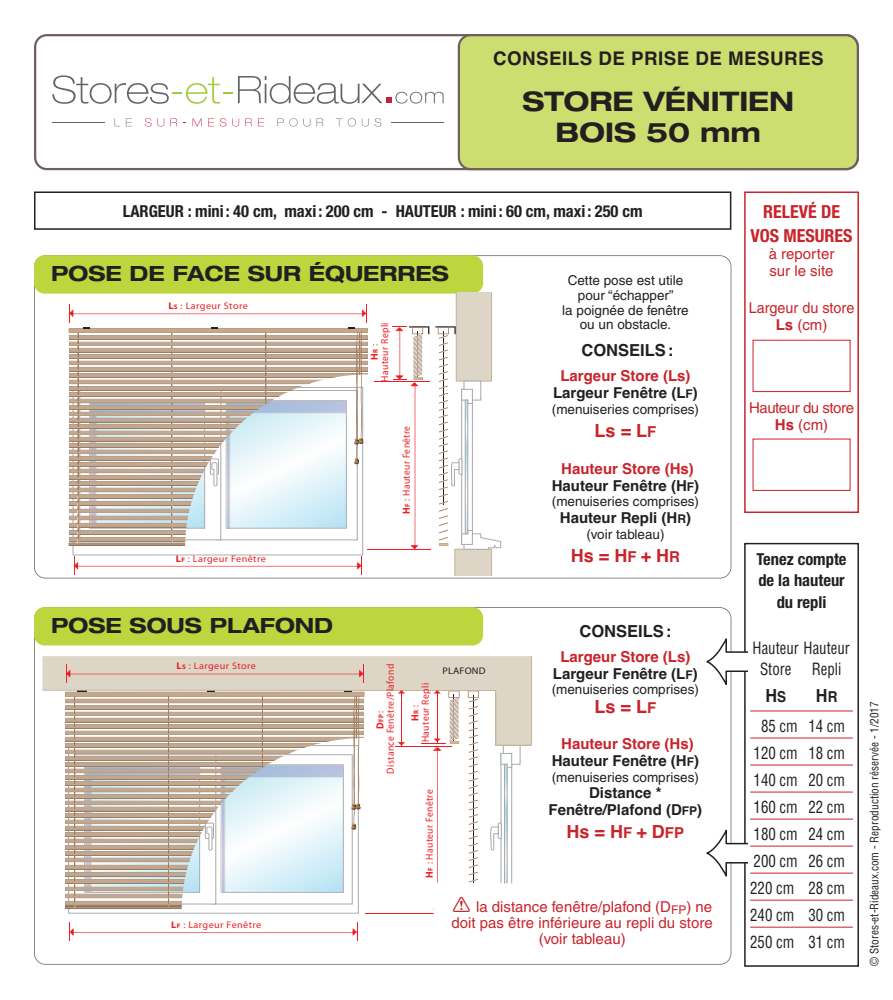
<style>
.page{position:relative;width:893px;height:1000px;background:#fff}
.page>*{position:absolute;margin:0;border:0;box-sizing:border-box;transform-origin:0 0}
.t1{font:700 expanded 27px/31.2px "Helvetica Neue";color:#231f20;text-align:center}
.t2{font:700 expanded 21px "Helvetica Neue";color:#231f20}
.t3{font:700 18.75px "Helvetica";letter-spacing:.025em;color:#231f20}
.t4{font:700 18px "Helvetica";color:#c8242b}
.t5{font:700 condensed 18px/23.4px "Helvetica Neue";color:#c8242b;text-align:center}
.t6{font:700 18px "Helvetica";color:#231f20;scale:.9 1}
.t7{font:condensed 16.5px/27px "Helvetica";color:#231f20;text-align:center;scale:.9 1}
.t8{font:700 condensed 16.5px/21.5px "Helvetica Neue";color:#231f20;text-align:center}
.t9{font:700 16.5px "Helvetica";color:#231f20}
.t10{font:700 15px/16.5px "Helvetica";color:#231f20;text-align:center}
.t11{font:15px/17px "Helvetica";color:#c8242b}
.t12{font:15px/17px "Helvetica";color:#c8242b;text-align:center;scale:.96 1}
.t13{font:15px/17px "Helvetica";letter-spacing:-.03em;color:#c8242b;text-align:center}
.t14{font:13.5px/14.9px "Helvetica";color:#231f20;text-align:center}
.t15{font:condensed 11.25px "Helvetica";color:#231f20}
.t16{font:10.2px/10.2px "Myriad Pro";letter-spacing:.04em;color:#ee1d23;text-align:center;scale:.94 1}
.t17{font:9.6px "Myriad Pro";letter-spacing:.04em;color:#ee1d23;scale:1.06 1}
.t18{font:9.6px "Myriad Pro";letter-spacing:.02em;color:#231f20;scale:1.06 1}
.t19{font:700 7.05px "Myriad Pro";color:#ee1d23;scale:.94 1}
.s1{font-weight:700}
.s2{font-weight:700;font-size:6.6px}
.s3{font-weight:700;font-size:7.05px}
.s4{font-size:10.2px}
.s5{font-weight:400;font-size:10.2px}
.s6{color:#c8242b}
.s7{font-size:12px}
.s8{font-size:15px}
</style>
<div class="page">
<div style="left:744px;top:191px;width:115px;height:322px;border:2px solid #c8242b"></div>
<div style="left:753px;top:340px;width:97px;height:52px;border:1px solid #c8242b"></div>
<svg style="left:34px;top:34px;width:424px;height:136px"></svg>
<div style="left:458px;top:34px;width:401px;height:136px;background:#cdde71"></div>
<div style="left:34px;top:255px;width:697px;height:323px;border:2px solid #6d615d;border-radius:11px"></div>
<div style="left:34px;top:255px;width:449px;height:38px;background:#bdd63e;border-radius:11px"></div>
<div style="left:34px;top:607px;width:449px;height:38px;background:#bdd63e;border-radius:11px"></div>
<svg style="left:73px;top:545px;width:290px;height:10px"></svg>
<svg style="left:435px;top:292px;width:66px;height:283px"></svg>
<svg style="left:393px;top:326px;width:36px;height:223px"></svg>
<hr style="left:367px;top:549px;width:63px;height:1px;background:#ee1d23">
<hr style="left:374px;top:381px;width:55px;height:1px;background:#ee1d23">
<svg style="left:68px;top:304px;width:300px;height:241px"></svg>
<svg style="left:73px;top:556px;width:290px;height:18px"></svg>
<svg style="left:68px;top:908px;width:291px;height:5px"></svg>
<svg style="left:490px;top:745px;width:42px;height:139px"></svg>
<svg style="left:65px;top:745px;width:296px;height:163px"></svg>
<svg style="left:43px;top:656px;width:489px;height:89px"></svg>
<svg style="left:398px;top:690px;width:7px;height:3px"></svg>
<svg style="left:398px;top:742px;width:7px;height:3px"></svg>
<hr style="left:401px;top:691px;width:1px;height:55px;background:#ee1d23">
<hr style="left:365px;top:912px;width:88px;height:1px;background:#ee1d23">
<hr style="left:395px;top:746px;width:57px;height:1px;background:#ee1d23">
<svg style="left:65px;top:664px;width:300px;height:18px;background:#ddccbe"></svg>
<svg style="left:69px;top:922px;width:289px;height:18px"></svg>
<div style="left:744px;top:542px;width:115px;height:424px;border:2px solid #231f20"></div>
<hr style="left:750px;top:710px;width:103px;height:1px;background:#c8242b">
<hr style="left:750px;top:737px;width:103px;height:1px;background:#c8242b">
<hr style="left:750px;top:764px;width:103px;height:1px;background:#c8242b">
<hr style="left:750px;top:791px;width:103px;height:1px;background:#c8242b">
<hr style="left:750px;top:818px;width:103px;height:1px;background:#c8242b">
<hr style="left:750px;top:845px;width:103px;height:1px;background:#c8242b">
<hr style="left:750px;top:872px;width:103px;height:1px;background:#c8242b">
<hr style="left:750px;top:899px;width:103px;height:1px;background:#c8242b">
<hr style="left:750px;top:926px;width:103px;height:1px;background:#c8242b">
<div style="left:34px;top:191px;width:697px;height:39px;border:2px solid #231f20"></div>
<svg style="left:706px;top:638px;width:41px;height:47px"></svg>
<svg style="left:706px;top:830px;width:41px;height:46px"></svg>
<svg style="left:421px;top:690px;width:58px;height:223px"></svg>
<p class="t3" style="left:493px;top:48px;width:332px">CONSEILS DE PRISE DE MESURES</p>
<h1 class="t1" style="left:522px;top:88px;width:273px">STORE VÉNITIEN<br>BOIS 50 mm</h1>
<p class="t8" style="left:123px;top:199px;width:521px">LARGEUR : mini : 40 cm, maxi : 200 cm - HAUTEUR : mini : 60 cm, maxi : 250 cm</p>
<h2 class="t2" style="left:51px;top:266px;width:399px">POSE DE FACE SUR ÉQUERRES</h2>
<p class="t17" style="left:168px;top:302px;width:76px"><span class="s1">L</span><span class="s2">S</span> : Largeur Store</p>
<p class="t17" style="left:176px;top:554px;width:86px"><span class="s1">L</span><span class="s2">F</span> : Largeur Fenêtre</p>
<h2 class="t2" style="left:51px;top:617px;width:284px">POSE SOUS PLAFOND</h2>
<p class="t17" style="left:177px;top:662px;width:76px"><span class="s1">L</span><span class="s2">S</span> : Largeur Store</p>
<p class="t16" style="left:370px;top:381px;width:64px;rotate:-90deg"><span class="s1">H</span><span class="s3">R</span> :<br>Hauteur Repli</p>
<p class="t16" style="left:402px;top:514px;width:95px;rotate:-90deg"><span class="s1">H</span><span class="s3">F</span> : Hauteur Fenêtre</p>
<p class="t16" style="left:386px;top:773px;width:118px;rotate:-90deg">Distance Fenêtre/Plafond</p>
<p class="t19" style="left:378px;top:729px;width:21px;rotate:-90deg"><span class="s4">D</span>FP <span class="s5">:</span></p>
<p class="t16" style="left:411px;top:742px;width:64px;rotate:-90deg"><span class="s1">H</span><span class="s3">R</span> :<br>Hauteur Repli</p>
<p class="t18" style="left:442px;top:666px;width:42px">PLAFOND</p>
<p class="t16" style="left:425px;top:877px;width:95px;rotate:-90deg"><span class="s1">H</span><span class="s3">F</span> : Hauteur Fenêtre</p>
<p class="t14" style="left:562px;top:274px;width:128px">Cette pose est utile pour “échapper”<br>la poignée de fenêtre ou un obstacle.</p>
<p class="t9" style="left:581px;top:340px;width:93px">CONSEILS:</p>
<p class="t10" style="left:553px;top:367px;width:146px"><span class="s6">Largeur Store (Ls)<br></span>Largeur Fenêtre (L<span class="s7">F</span>)</p>
<p class="t14" style="left:552px;top:403px;width:149px">(menuiseries comprises)</p>
<p class="t4" style="left:595px;top:420px;width:63px">Ls = L<span class="s8">F</span></p>
<p class="t10" style="left:552px;top:460px;width:149px;line-height:17px"><span class="s6">Hauteur Store (Hs)<br></span>Hauteur Fenêtre (H<span class="s7">F</span>)</p>
<p class="t14" style="left:552px;top:495px;width:149px">(menuiseries comprises)</p>
<p class="t10" style="left:560px;top:509px;width:133px">Hauteur Repli (H<span class="s7">R</span>)</p>
<p class="t14" style="left:586px;top:528px;width:80px">(voir tableau)</p>
<p class="t4" style="left:571px;top:545px;width:111px">Hs=H<span class="s8">F</span>+H<span class="s8">R</span></p>
<p class="t9" style="left:579px;top:621px;width:93px">CONSEILS:</p>
<p class="t10" style="left:553px;top:648px;width:146px"><span class="s6">Largeur Store (Ls)<br></span>Largeur Fenêtre (L<span class="s7">F</span>)</p>
<p class="t14" style="left:552px;top:683px;width:149px">(menuiseries comprises)</p>
<p class="t4" style="left:594px;top:696px;width:63px">Ls = L<span class="s8">F</span></p>
<p class="t10" style="left:552px;top:735px;width:149px;line-height:17px"><span class="s6">Hauteur Store (Hs)<br></span>Hauteur Fenêtre (H<span class="s7">F</span>)</p>
<p class="t14" style="left:552px;top:770px;width:149px">(menuiseries comprises)</p>
<p class="t10" style="left:548px;top:784px;width:155px">Distance *<br>Fenêtre/Plafond (D<span class="s7">FP</span>)</p>
<p class="t4" style="left:567px;top:820px;width:119px">Hs = H<span class="s8">F</span> + D<span class="s8">FP</span></p>
<p class="t17" style="left:171px;top:920px;width:86px"><span class="s1">L</span><span class="s2">F</span> : Largeur Fenêtre</p>
<p class="t11" style="left:476px;top:899px;width:238px">la distance fenêtre/plafond (D<sub>FP</sub>) ne</p>
<p class="t11" style="left:452px;top:915px;width:263px">doit pas être inférieure au repli du store</p>
<p class="t11" style="left:539px;top:931px;width:88px">(voir tableau)</p>
<p class="t5" style="left:750px;top:199px;width:104px">RELEVÉ DE<br>VOS MESURES</p>
<p class="t11" style="left:769px;top:246px;width:67px">à reporter sur le site</p>
<p class="t12" style="left:749px;top:301px;width:112px">Largeur du store<br><span class="s1">Ls</span> (cm)</p>
<p class="t13" style="left:749px;top:400px;width:106px">Hauteur du store<br><span class="s1">Hs</span> (cm)</p>
<p class="t8" style="left:756px;top:547px;width:92px">Tenez compte de la hauteur du repli</p>
<p class="t7" style="left:753px;top:637px;width:110px;line-height:21px">Hauteur Hauteur<br>Store Repli</p>
<p class="t6" style="left:765px;top:685px;width:25px">H<span class="s8">S</span></p>
<p class="t6" style="left:816px;top:685px;width:25px">H<span class="s8">R</span></p>
<p class="t7" style="left:750px;top:712px;width:107px;text-align:justify;text-indent:11px">85 cm 14 cm 120 cm 18 cm 140 cm 20 cm 160 cm 22 cm 180 cm 24 cm 200 cm 26 cm 220 cm 28 cm 240 cm 30 cm 250 cm 31 cm</p>
<p class="t15" style="left:868px;top:965px;width:266px;rotate:-90deg">© Stores-et-Rideaux.com - Reproduction réservée - 1/2017</p>
</div>
